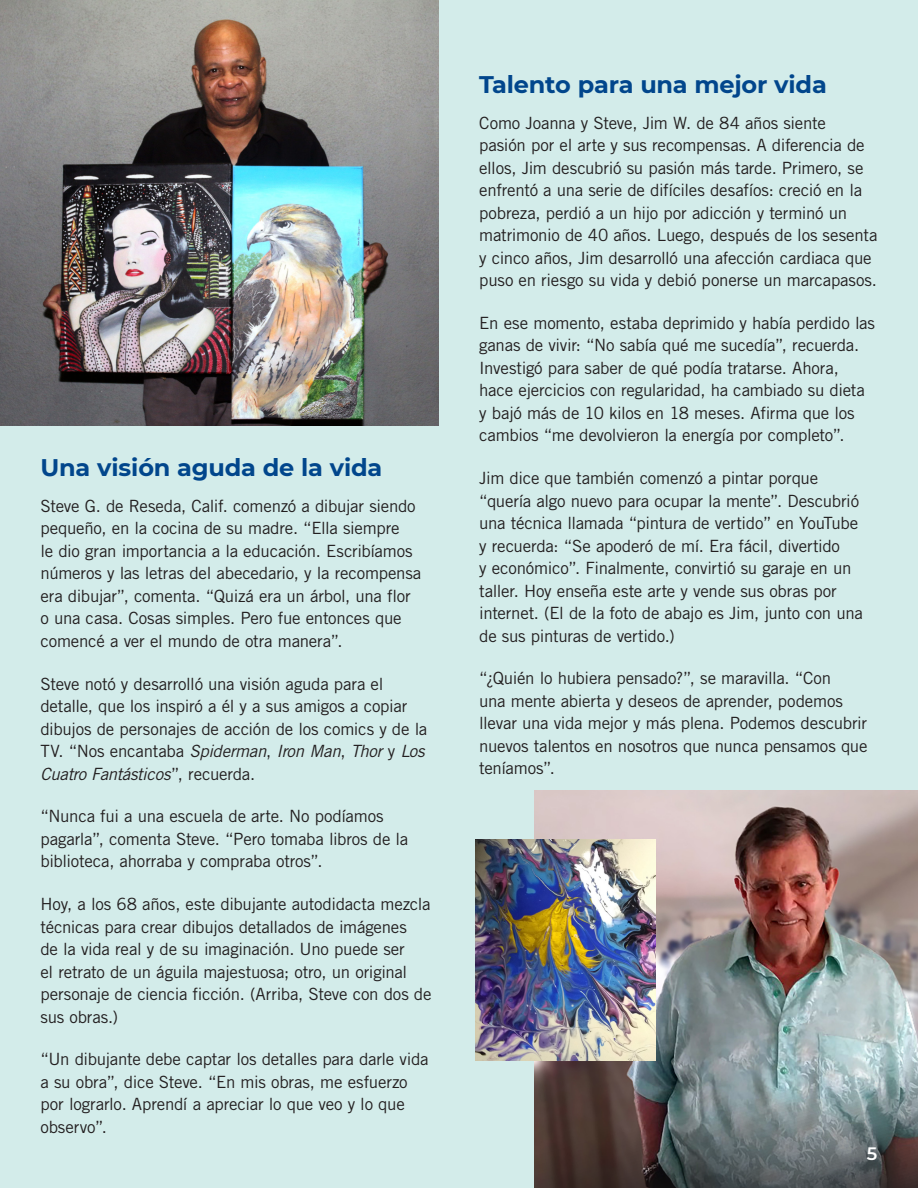
<style>
.page{position:relative;width:918px;height:1188px;background:#d3ecea}
.page>*{position:absolute;margin:0;border:0;box-sizing:border-box;transform-origin:0 0}
.t1{font:700 24px "Montserrat";letter-spacing:-.01em;color:#01468c}
.t2{font:600 18px "Montserrat";color:#fff}
.Body{font:16.8px/22.5px "Trade Gothic LT Std";letter-spacing:-.015em;color:#231f20}
.s1{font-style:italic}
</style>
<div class="page">
<img style="left:0;top:0;width:439px;height:426px">
<img style="left:534px;top:791px;width:384px;height:397px">
<img style="left:475px;top:839px;width:180px;height:221px">
<h2 class="t1" style="left:40px;top:450px;width:343px">Una visión aguda de la vida</h2>
<p class="Body" style="left:40px;top:494px;width:382px">Steve G. de Reseda, Calif. comenzó a dibujar siendo pequeño, en la cocina de su madre. “Ella siempre<br>le dio gran importancia a la educación. Escribíamos números y las letras del abecedario, y la recompensa era dibujar”, comenta. “Quizá era un árbol, una flor o una casa. Cosas simples. Pero fue entonces que comencé a ver el mundo de otra manera”.</p>
<p class="Body" style="left:40px;top:672px;width:388px">Steve notó y desarrolló una visión aguda para el detalle, que los inspiró a él y a sus amigos a copiar dibujos de personajes de acción de los comics y de la TV. “Nos encantaba <span class="s1">Spiderman</span>, <span class="s1">Iron Man</span>, <span class="s1">Thor</span> y <span class="s1">Los Cuatro Fantásticos</span>”, recuerda.</p>
<p class="Body" style="left:40px;top:805px;width:369px">“Nunca fui a una escuela de arte. No podíamos pagarla”, comenta Steve. “Pero tomaba libros de la biblioteca, ahorraba y compraba otros”.</p>
<p class="Body" style="left:40px;top:893px;width:393px">Hoy, a los 68 años, este dibujante autodidacta mezcla técnicas para crear dibujos detallados de imágenes<br>de la vida real y de su imaginación. Uno puede ser<br>el retrato de un águila majestuosa; otro, un original personaje de ciencia ficción. (Arriba, Steve con dos de sus obras.)</p>
<p class="Body" style="left:40px;top:1048px;width:390px">“Un dibujante debe captar los detalles para darle vida a su obra”, dice Steve. “En mis obras, me esfuerzo por lograrlo. Aprendí a apreciar lo que veo y lo que observo”.</p>
<h2 class="t1" style="left:479px;top:67px;width:349px">Talento para una mejor vida</h2>
<p class="Body" style="left:479px;top:111px;width:400px">Como Joanna y Steve, Jim W. de 84 años siente<br>pasión por el arte y sus recompensas. A diferencia de ellos, Jim descubrió su pasión más tarde. Primero, se enfrentó a una serie de difíciles desafíos: creció en la pobreza, perdió a un hijo por adicción y terminó un matrimonio de 40 años. Luego, después de los sesenta y cinco años, Jim desarrolló una afección cardiaca que puso en riesgo su vida y debió ponerse un marcapasos.</p>
<p class="Body" style="left:479px;top:311px;width:397px">En ese momento, estaba deprimido y había perdido las ganas de vivir: “No sabía qué me sucedía”, recuerda.<br>Investigó para saber de qué podía tratarse. Ahora, hace ejercicios con regularidad, ha cambiado su dieta y bajó más de 10 kilos en 18 meses. Afirma que los cambios “me devolvieron la energía por completo”.</p>
<p class="Body" style="left:479px;top:467px;width:385px">Jim dice que también comenzó a pintar porque “quería algo nuevo para ocupar la mente”. Descubrió una técnica llamada “pintura de vertido” en YouTube y recuerda: “Se apoderó de mí. Era fácil, divertido<br>y económico”. Finalmente, convirtió su garaje en un taller. Hoy enseña este arte y vende sus obras por internet. (El de la foto de abajo es Jim, junto con una de sus pinturas de vertido.)</p>
<p class="Body" style="left:479px;top:667px;width:390px">“¿Quién lo hubiera pensado?”, se maravilla. “Con<br>una mente abierta y deseos de aprender, podemos llevar una vida mejor y más plena. Podemos descubrir nuevos talentos en nosotros que nunca pensamos que teníamos”.</p>
<p class="t2" style="left:867px;top:1140px;width:12px">5</p>
</div>
